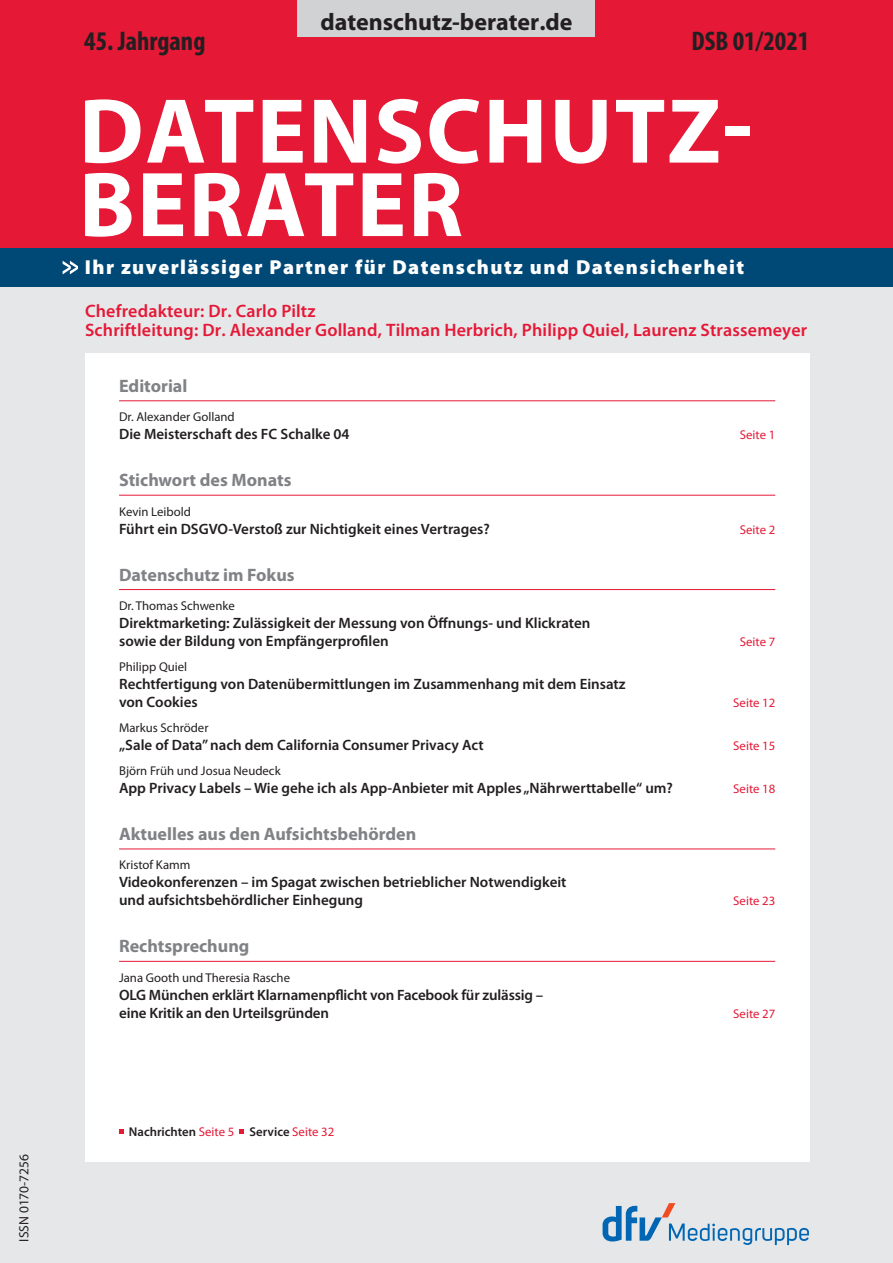
<style>
.page{position:relative;width:893px;height:1263px;background:#fff}
.page>*{position:absolute;margin:0;border:0;box-sizing:border-box;transform-origin:0 0}
.t1{font:700 93px/73.5px "Myriad Pro";letter-spacing:.02em;color:#fff}
.t2{font:700 condensed 27px "Myriad Pro";color:#231f20}
.t3{font:700 24px "Myriad Pro";color:#231f20}
.t4{font:900 20.25px "Myriad Pro";letter-spacing:.07em;color:#fff}
.t5{font:600 18px/19.5px "Myriad Pro";letter-spacing:.01em;color:#e51836}
.t6{font:700 18px "Myriad Pro";color:#808285}
.t7{font:600 15px/18px "Myriad Pro";color:#231f20}
.t8{font:13.5px "Myriad Pro";color:#231f20}
.t9{font:12.75px "Myriad Pro";color:#231f20}
.t10{font:12.75px "Myriad Pro";color:#e51836}
.t11{font:600 12.75px "Myriad Pro";color:#231f20}
.s1{font-weight:400;color:#e51836}
</style>
<div class="page">
<div style="left:0;top:273px;width:893px;height:990px;background:#e6e7e9"></div>
<div style="left:85px;top:353px;width:724px;height:809px;background:#fff"></div>
<hr style="left:119px;top:400px;width:656px;height:1px;background:#e51836">
<hr style="left:119px;top:495px;width:656px;height:1px;background:#e51836">
<hr style="left:119px;top:589px;width:656px;height:1px;background:#e51836">
<hr style="left:119px;top:849px;width:656px;height:1px;background:#e51836">
<hr style="left:119px;top:961px;width:656px;height:1px;background:#e51836">
<div style="left:0;top:0;width:893px;height:281px;background:#e51836"></div>
<div style="left:298px;top:0;width:297px;height:37px;background:#d1d2d4"></div>
<div style="left:0;top:248px;width:893px;height:38px;background:#004876"></div>
<svg style="left:63px;top:261px;width:15px;height:13px"></svg>
<svg style="left:603px;top:1203px;width:206px;height:42px"></svg>
<svg style="left:119px;top:1130px;width:5px;height:4px"></svg>
<svg style="left:240px;top:1130px;width:4px;height:4px"></svg>
<p class="t8" style="left:16px;top:1242px;width:89px;rotate:-90deg">ISSN 0170-7256</p>
<h3 class="t3" style="left:320px;top:6px;width:254px">datenschutz-berater.de</h3>
<h2 class="t2" style="left:84px;top:24px;width:123px">45. Jahrgang</h2>
<h2 class="t2" style="left:692px;top:24px;width:119px">DSB 01/2021</h2>
<h1 class="t1" style="left:79px;top:91px;width:675px">DATENSCHUTZ-<br>BERATER</h1>
<h3 class="t4" style="left:85px;top:256px;width:661px">Ihr zuverlässiger Partner für Datenschutz und Datensicherheit</h3>
<p class="t5" style="left:85px;top:300px;width:724px">Chefredakteur: Dr. Carlo Piltz<br>Schriftleitung: Dr. Alexander Golland, Tilman Herbrich, Philipp Quiel, Laurenz Strassemeyer</p>
<p class="t6" style="left:119px;top:374px;width:70px">Editorial</p>
<p class="t9" style="left:119px;top:409px;width:117px">Dr. Alexander Golland</p>
<p class="t7" style="left:119px;top:425px;width:232px">Die Meisterschaft des FC Schalke 04</p>
<p class="t10" style="left:740px;top:427px;width:37px">Seite 1</p>
<p class="t6" style="left:119px;top:468px;width:174px">Stichwort des Monats</p>
<p class="t9" style="left:119px;top:503px;width:73px">Kevin Leibold</p>
<p class="t7" style="left:119px;top:519px;width:372px">Führt ein DSGVO-Verstoß zur Nichtigkeit eines Vertrages?</p>
<p class="t10" style="left:740px;top:521px;width:37px">Seite 2</p>
<p class="t6" style="left:119px;top:563px;width:177px">Datenschutz im Fokus</p>
<p class="t9" style="left:119px;top:598px;width:117px">Dr. Thomas Schwenke</p>
<p class="t7" style="left:119px;top:613px;width:473px">Direktmarketing: Zulässigkeit der Messung von Öffnungs- und Klickraten sowie der Bildung von Empfängerprofilen</p>
<p class="t10" style="left:740px;top:634px;width:37px">Seite 7</p>
<p class="t9" style="left:119px;top:659px;width:70px">Philipp Quiel</p>
<p class="t7" style="left:119px;top:674px;width:508px">Rechtfertigung von Datenübermittlungen im Zusammenhang mit dem Einsatz von Cookies</p>
<p class="t10" style="left:733px;top:695px;width:44px">Seite 12</p>
<p class="t9" style="left:119px;top:720px;width:91px">Markus Schröder</p>
<p class="t7" style="left:119px;top:735px;width:366px">„Sale of Data” nach dem California Consumer Privacy Act</p>
<p class="t10" style="left:733px;top:738px;width:44px">Seite 15</p>
<p class="t9" style="left:119px;top:763px;width:163px">Björn Früh und Josua Neudeck</p>
<p class="t7" style="left:119px;top:778px;width:555px">App Privacy Labels – Wie gehe ich als App-Anbieter mit Apples „Nährwerttabelle“ um?</p>
<p class="t10" style="left:733px;top:781px;width:44px">Seite 18</p>
<p class="t6" style="left:119px;top:822px;width:299px">Aktuelles aus den Aufsichtsbehörden</p>
<p class="t9" style="left:119px;top:857px;width:73px">Kristof Kamm</p>
<p class="t7" style="left:119px;top:873px;width:449px">Videokonferenzen – im Spagat zwischen betrieblicher Notwendigkeit und aufsichtsbehördlicher Einhegung</p>
<p class="t10" style="left:733px;top:893px;width:44px">Seite 23</p>
<p class="t6" style="left:119px;top:935px;width:132px">Rechtsprechung</p>
<p class="t9" style="left:119px;top:970px;width:172px">Jana Gooth und Theresia Rasche</p>
<p class="t7" style="left:119px;top:985px;width:426px">OLG München erklärt Klarnamenpflicht von Facebook für zulässig – eine Kritik an den Urteilsgründen</p>
<p class="t11" style="left:129px;top:1123px;width:207px">Nachrichten <span class="s1">Seite 5</span> Service <span class="s1">Seite 32</span></p>
<p class="t10" style="left:733px;top:1006px;width:44px">Seite 27</p>
</div>
